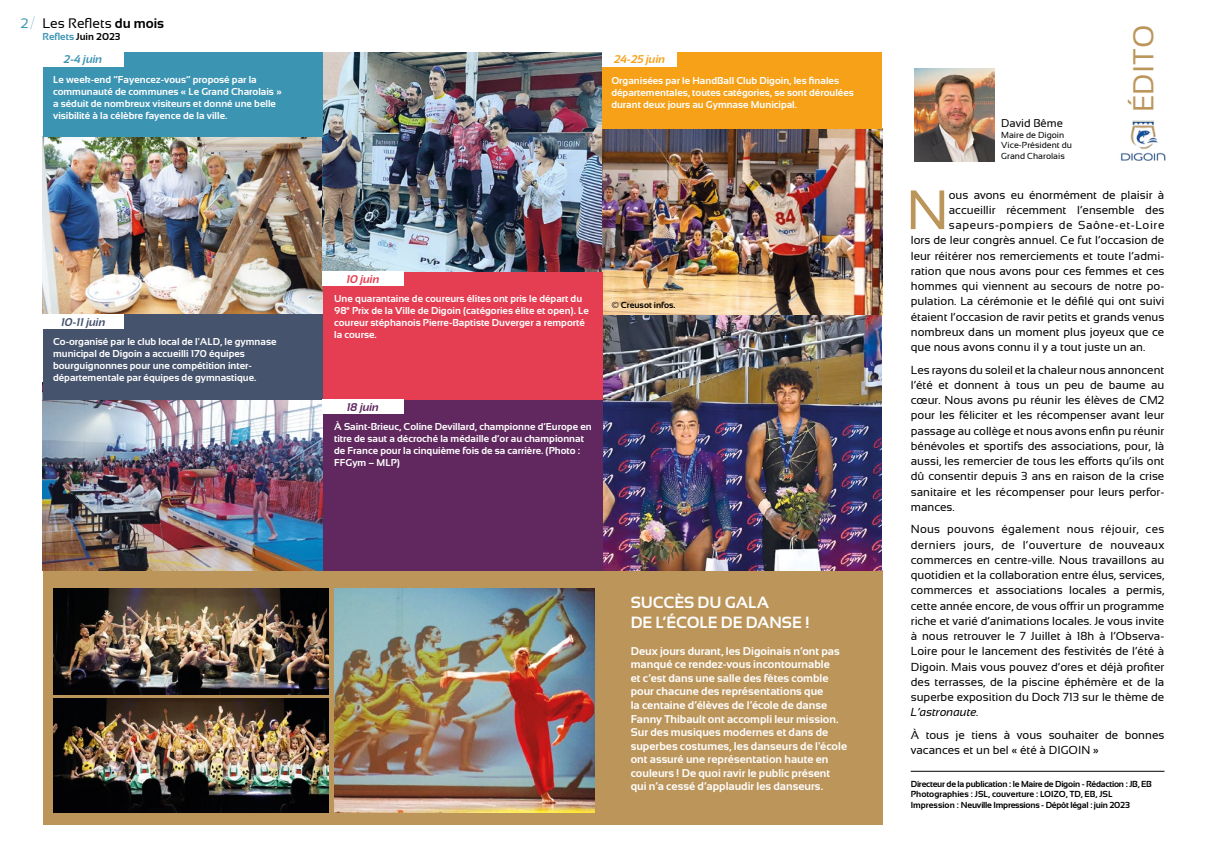
<style>
.page{position:relative;width:1205px;height:851px;background:#fff}
.page>*{position:absolute;margin:0;border:0;box-sizing:border-box;transform-origin:0 0}
.t1{font:55.25px "Sansation";color:#bc955b}
.t2{font:28.75px "Sansation";color:#bc955b}
.t3{font:700 16.25px/19.5px "Sansation";letter-spacing:-.005em;color:#fff}
.t4{font:13.75px "Sansation";color:#000}
.t5{font:13.75px "Sansation";color:#3c94b3}
.t6{font:11.62px/15.2px "Sansation";color:#000;text-align:justify}
.t7{font:11.62px "Sansation";letter-spacing:.05em;color:#000}
.t8{font:italic 11.62px "Sansation";color:#000}
.t9{font:700 11.25px/13.5px "Sansation";color:#fff}
.t10{font:11.25px "Sansation";color:#000}
.t11{font:italic 700 11.25px "Sansation";letter-spacing:-.005em;color:#46536d}
.t12{font:italic 700 11.25px "Sansation";letter-spacing:-.005em;color:#f6a118}
.t13{font:italic 700 11.25px "Sansation";color:#3c94b3}
.t14{font:italic 700 11.25px "Sansation";letter-spacing:-.005em;color:#e53d51}
.t15{font:italic 700 11.25px "Sansation";letter-spacing:-.005em;color:#60285e}
.t16{font:700 10px/12px "Sansation";color:#fff}
.t17{font:700 10px "Sansation";color:#000}
.t18{font:700 8.75px/10.5px "Sansation";letter-spacing:-.025em;color:#000}
.t19{font:8.75px/10.5px "Sansation";color:#000}
.t20{font:700 8.75px "Sansation";color:#000}
.s1{font-family:"Hiragino Sans W0"}
.s2{font-weight:700}
.s3{color:#3c94b3}
</style>
<div class="page">
<img style="left:1120px;top:120px;width:46px;height:41px">
<img style="left:914px;top:69px;width:80px;height:92px">
<div style="left:43px;top:570px;width:839px;height:254px;background:#bc955b"></div>
<img style="left:602px;top:129px;width:280px;height:441px">
<img style="left:43px;top:136px;width:279px;height:178px">
<img style="left:43px;top:399px;width:279px;height:171px">
<img style="left:322px;top:52px;width:280px;height:220px">
<div style="left:43px;top:52px;width:280px;height:84px;background:#3c94b3"></div>
<div style="left:42px;top:52px;width:82px;height:14px;background:#fff"></div>
<div style="left:43px;top:314px;width:279px;height:85px;background:#46536d"></div>
<div style="left:43px;top:314px;width:81px;height:15px;background:#fff"></div>
<div style="left:322px;top:272px;width:280px;height:127px;background:#e53d51"></div>
<div style="left:322px;top:272px;width:82px;height:14px;background:#fff"></div>
<div style="left:602px;top:52px;width:280px;height:77px;background:#f6a118"></div>
<div style="left:602px;top:52px;width:75px;height:14px;background:#fff"></div>
<div style="left:322px;top:399px;width:280px;height:171px;background:#60285e"></div>
<div style="left:322px;top:399px;width:82px;height:15px;background:#fff"></div>
<img style="left:53px;top:698px;width:276px;height:114px">
<img style="left:334px;top:589px;width:260px;height:223px">
<img style="left:53px;top:589px;width:276px;height:105px">
<hr style="left:911px;top:770px;width:253px;height:1px;background:#000">
<p class="t5" style="left:21px;top:16px;width:15px">2 <span class="s1">/</span></p>
<p class="t4" style="left:43px;top:15px;width:123px">Les Reflets <span class="s2">du mois</span></p>
<p class="t17" style="left:43px;top:31px;width:79px"><span class="s3">Reflets</span> Juin 2023</p>
<p class="t13" style="left:64px;top:53px;width:40px">2-4 juin</p>
<p class="t16" style="left:53px;top:74px;width:230px">Le week-end “Fayencez-vous” proposé par la communauté de communes « Le Grand Charolais » a séduit de nombreux visiteurs et donné une belle visibilité à la célèbre fayence de la ville.</p>
<p class="t12" style="left:614px;top:53px;width:53px">24-25 juin</p>
<p class="t16" style="left:611px;top:74px;width:244px">Organisées par le HandBall Club Digoin, les finales départementales, toutes catégories, se sont déroulées durant deux jours au Gymnase Municipal.</p>
<p class="t11" style="left:61px;top:315px;width:46px">10-11 juin</p>
<p class="t16" style="left:53px;top:336px;width:225px">Co-organisé par le club local de l'ALD, le gymnase municipal de Digoin a accueilli 170 équipes bourguignonnes pour une compétition inter&shy;départementale par équipes de gymnastique.</p>
<p class="t14" style="left:346px;top:273px;width:35px">10 juin</p>
<p class="t16" style="left:334px;top:292px;width:256px">Une quarantaine de coureurs élites ont pris le départ du 98<sup>e</sup> Prix de la Ville de Digoin (catégories élite et open). Le coureur stéphanois Pierre-Baptiste Duverger a remporté la course.</p>
<p class="t20" style="left:611px;top:300px;width:66px">© Creusot infos.</p>
<p class="t15" style="left:347px;top:400px;width:34px">18 juin</p>
<p class="t16" style="left:334px;top:420px;width:259px">À Saint-Brieuc, Coline Devillard, championne d’Europe en titre de saut a décroché la médaille d’or au championnat de France pour la cinquième fois de sa carrière. (Photo :<br>FFGym – MLP)</p>
<h3 class="t3" style="left:631px;top:593px;width:180px">SUCCÈS DU GALA<br>DE L’ÉCOLE DE DANSE !</h3>
<p class="t9" style="left:631px;top:644px;width:218px">Deux jours durant, les Digoinais n’ont pas manqué ce rendez-vous incontournable<br>et c’est dans une salle des fêtes comble pour chacune des représentations que<br>la centaine d’élèves de l’école de danse Fanny Thibault ont accompli leur mission.<br>Sur des musiques modernes et dans de superbes costumes, les danseurs de l'école ont assuré une représentation haute en couleurs ! De quoi ravir le public présent qui n’a cessé d’applaudir les danseurs.</p>
<p class="t10" style="left:1001px;top:117px;width:63px">David Bême</p>
<p class="t19" style="left:1001px;top:130px;width:72px">Maire de Digoin<br>Vice-Président du<br>Grand Charolais</p>
<h2 class="t2" style="left:1127px;top:112px;width:88px;rotate:-90deg">ÉDITO</h2>
<h1 class="t1" style="left:906px;top:179px;width:44px">N</h1>
<p class="t6" style="left:949px;top:187px;width:217px">ous avons eu énormément de plaisir à</p>
<p class="t6" style="left:949px;top:202px;width:217px">accueillir récemment l’ensemble des</p>
<p class="t7" style="left:949px;top:218px;width:217px">sapeurs-pompiers de Saône-et-Loire</p>
<p class="t6" style="left:911px;top:233px;width:255px">lors de leur congrès annuel. Ce fut l’occasion de</p>
<p class="t6" style="left:911px;top:248px;width:255px">leur réitérer nos remerciements et toute l’admi-</p>
<p class="t6" style="left:911px;top:263px;width:255px">ration que nous avons pour ces femmes et ces</p>
<p class="t6" style="left:911px;top:278px;width:255px">hommes qui viennent au secours de notre po-</p>
<p class="t6" style="left:911px;top:294px;width:255px">pulation. La cérémonie et le défilé qui ont suivi</p>
<p class="t6" style="left:911px;top:309px;width:255px">étaient l’occasion de ravir petits et grands venus</p>
<p class="t6" style="left:911px;top:324px;width:255px">nombreux dans un moment plus joyeux que ce</p>
<p class="t6" style="left:911px;top:339px;width:236px">que nous avons connu il y a tout juste un an.</p>
<p class="t6" style="left:911px;top:362px;width:255px">Les rayons du soleil et la chaleur nous annoncent l’été et donnent à tous un peu de baume au cœur. Nous avons pu réunir les élèves de CM2 pour les féliciter et les récompenser avant leur passage au collège et nous avons enfin pu réunir bénévoles et sportifs des associations, pour, là aussi, les remercier de tous les efforts qu’ils ont dû consentir depuis 3 ans en raison de la crise sanitaire et les récompenser pour leurs perfor&shy;mances.</p>
<p class="t6" style="left:911px;top:521px;width:255px">Nous pouvons également nous réjouir, ces derniers jours, de l’ouverture de nouveaux commerces en centre-ville. Nous travaillons au quotidien et la collaboration entre élus, services, commerces et associations locales a permis, cette année encore, de vous offrir un programme riche et varié d’animations locales. Je vous invite à nous retrouver le 7 Juillet à 18h à l’Observa-Loire pour le lancement des festivités de l’été à Digoin. Mais vous pouvez d’ores et déjà profiter des terrasses, de la piscine éphémère et de la superbe exposition du Dock 713 sur le thème de</p>
<p class="t8" style="left:911px;top:705px;width:70px">L’astronaute.</p>
<p class="t6" style="left:911px;top:727px;width:255px">À tous je tiens à vous souhaiter de bonnes vacances et un bel « été à DIGOIN »</p>
<p class="t18" style="left:911px;top:778px;width:243px">Directeur de la publication : le Maire de Digoin - Rédaction : JB, EB<br>Photographies : JSL, couverture : LOIZO, TD, EB, JSL<br>Impression : Neuville Impressions - Dépôt légal : juin 2023</p>
</div>
